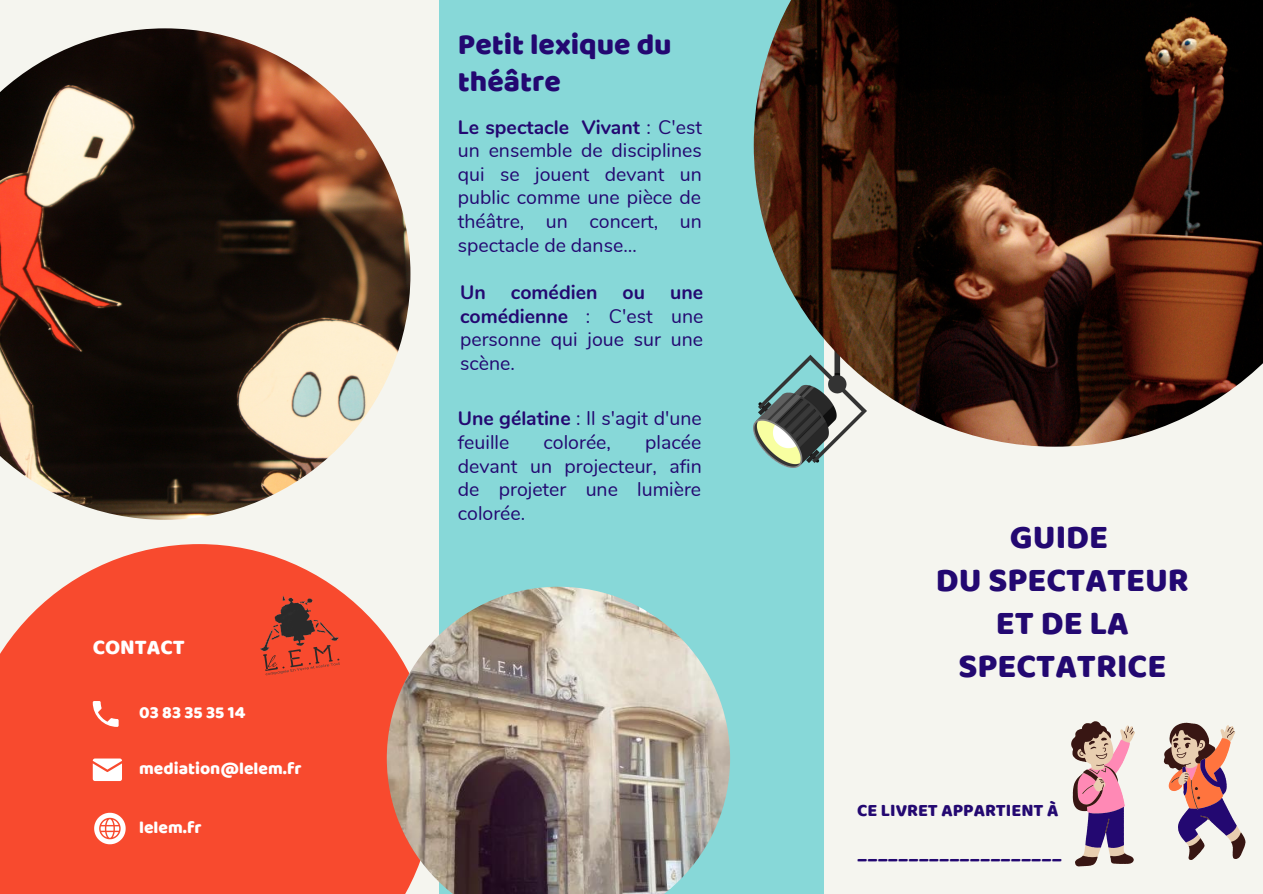
<style>
.page{position:relative;width:1263px;height:894px;background:#fff}
.page>*{position:absolute;margin:0;border:0;box-sizing:border-box;transform-origin:0 0}
.t1{font:34.5px/42.8px "Baloo";color:#230871;text-align:center}
.t2{font:30px/37px "Baloo";color:#230871}
.t3{font:21.6px "Baloo";color:#fff}
.t4{font:19.5px/23.5px "Nunito";color:#230871;text-align:justify}
.t5{font:700 19.5px "Nunito";color:#230871}
.t6{font:18px "Baloo";color:#230871}
.t7{font:17.4px "Baloo";color:#fff}
.s1{font-weight:700}
</style>
<div class="page">
<div style="left:0;top:0;width:1263px;height:893px;background:#f5f5ef"></div>
<div style="left:439px;top:0;width:384px;height:893px;background:#87d8d8"></div>
<svg style="left:0;top:544px;width:387px;height:349px;background:#f75a40"></svg>
<img style="left:760px;top:446px;width:72px;height:21px">
<img style="left:754px;top:0;width:509px;height:446px">
<img style="left:0;top:28px;width:410px;height:491px">
<svg style="left:93px;top:700px;width:26px;height:26px"></svg>
<svg style="left:93px;top:758px;width:29px;height:22px"></svg>
<svg style="left:94px;top:812px;width:32px;height:32px"></svg>
<img style="left:387px;top:586px;width:343px;height:307px">
<svg style="left:1071px;top:721px;width:174px;height:145px"></svg>
<img style="left:259px;top:595px;width:83px;height:84px">
<p class="t3" style="left:93px;top:634px;width:94px">CONTACT</p>
<p class="t7" style="left:139px;top:701px;width:108px">03 83 35 35 14</p>
<p class="t7" style="left:139px;top:757px;width:164px">mediation@lelem.fr</p>
<p class="t7" style="left:139px;top:816px;width:64px">lelem.fr</p>
<h2 class="t2" style="left:458px;top:25px;width:215px">Petit lexique du théâtre</h2>
<p class="t4" style="left:458px;top:115px;width:246px"><span class="s1">Le spectacle Vivant</span> : C'est un ensemble de disciplines qui se jouent devant un public comme une pièce de théâtre, un concert, un spectacle de danse…</p>
<p class="t5" style="left:460px;top:279px;width:27px">Un</p>
<p class="t5" style="left:511px;top:279px;width:88px">comédien</p>
<p class="t5" style="left:623px;top:279px;width:24px">ou</p>
<p class="t4" style="left:460px;top:281px;width:245px;text-indent:210px"><span class="s1">une comédienne</span> : C'est une personne qui joue sur une scène.</p>
<p class="t4" style="left:458px;top:407px;width:245px"><span class="s1">Une gélatine</span> : Il s'agit d'une feuille</p>
<p class="t4" style="left:458px;top:430px;width:245px;text-indent:187px">placée devant un projecteur, afin de projeter une lumière colorée.</p>
<p class="t4" style="left:544px;top:430px;width:69px">colorée,</p>
<h1 class="t1" style="left:936px;top:515px;width:255px">GUIDE<br>DU SPECTATEUR<br>ET DE LA<br>SPECTATRICE</h1>
<p class="t6" style="left:857px;top:798px;width:203px">CE LIVRET APPARTIENT À</p>
<p class="t6" style="left:857px;top:841px;width:206px">____________________</p>
</div>
